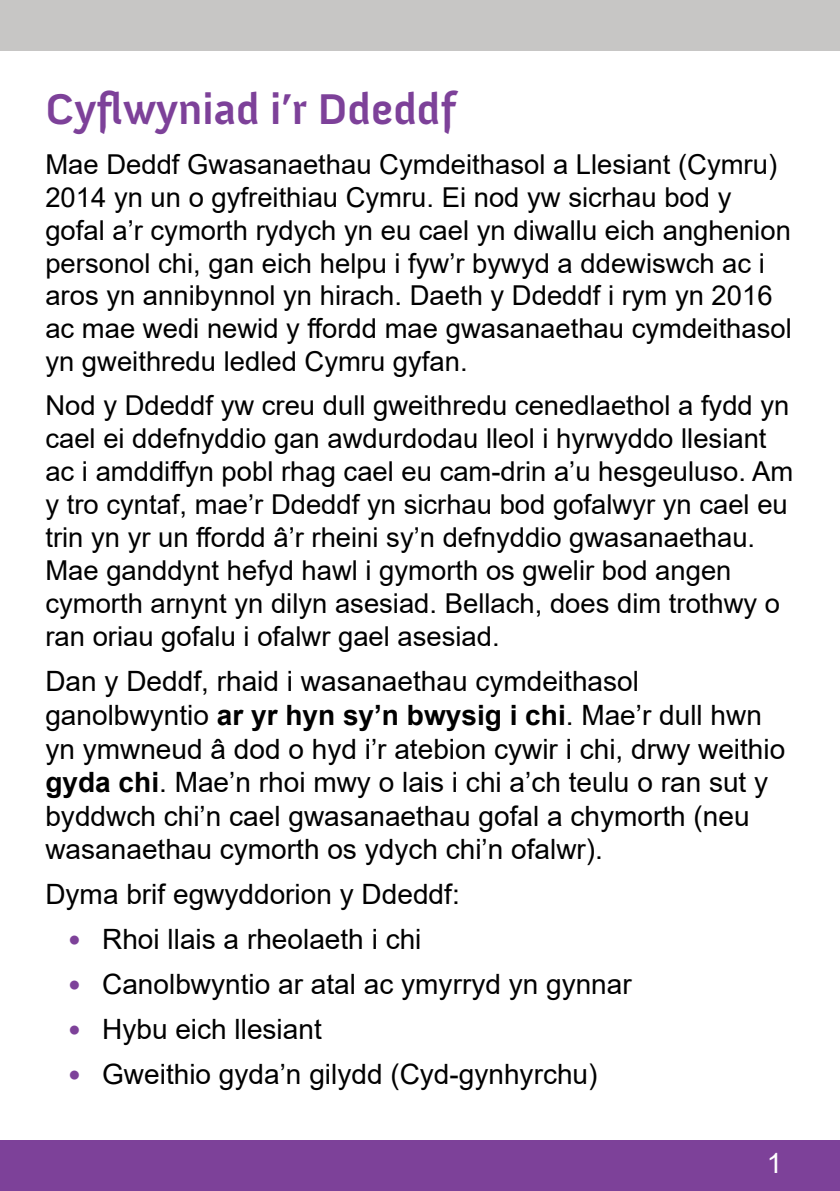
<style>
.page{position:relative;width:840px;height:1191px;background:#fff}
.page>*{position:absolute;margin:0;border:0;box-sizing:border-box;transform-origin:0 0}
.t1{font:700 44px "Anivers";color:#7d4199}
.t2{font:28px/33.6px "Arial";color:#000}
.t3{font:28px "Arial";color:#fff}
.t4{font:27.4px/33px "Arial";color:#000}
.s1{font-weight:700}
.s2{font-size:36px;color:#7d4199}
</style>
<div class="page">
<div style="left:0;top:0;width:839px;height:51px;background:#c7c6c5"></div>
<div style="left:0;top:1140px;width:839px;height:51px;background:#7d4199"></div>
<hr style="left:839px;top:0;width:1px;height:51px;background:#c7c6c5">
<hr style="left:839px;top:1140px;width:1px;height:51px;background:#7d4199">
<h1 class="t1" style="left:45px;top:85px;width:411px">Cyflwyniad i’r Ddeddf</h1>
<p class="t4" style="left:45px;top:148px;width:747px">Mae Deddf Gwasanaethau Cymdeithasol a Llesiant (Cymru)<br>2014 yn un o gyfreithiau Cymru. Ei nod yw sicrhau bod y gofal a’r cymorth rydych yn eu cael yn diwallu eich anghenion personol chi, gan eich helpu i fyw’r bywyd a ddewiswch ac i aros yn annibynnol yn hirach. Daeth y Ddeddf i rym yn 2016 ac mae wedi newid y ffordd mae gwasanaethau cymdeithasol yn gweithredu ledled Cymru gyfan.</p>
<p class="t4" style="left:45px;top:389px;width:749px">Nod y Ddeddf yw creu dull gweithredu cenedlaethol a fydd yn cael ei ddefnyddio gan awdurdodau lleol i hyrwyddo llesiant ac i amddiffyn pobl rhag cael eu cam-drin a’u hesgeuluso. Am y tro cyntaf, mae’r Ddeddf yn sicrhau bod gofalwyr yn cael eu trin yn yr un ffordd â’r rheini sy’n defnyddio gwasanaethau.<br>Mae ganddynt hefyd hawl i gymorth os gwelir bod angen cymorth arnynt yn dilyn asesiad. Bellach, does dim trothwy o ran oriau gofalu i ofalwr gael asesiad.</p>
<p class="t2" style="left:45px;top:664px;width:741px">Dan y Deddf, rhaid i wasanaethau cymdeithasol ganolbwyntio <span class="s1">ar yr hyn sy’n bwysig i chi</span>. Mae’r dull hwn yn ymwneud â dod o hyd i’r atebion cywir i chi, drwy weithio <span class="s1">gyda chi</span>. Mae’n rhoi mwy o lais i chi a’ch teulu o ran sut y byddwch chi’n cael gwasanaethau gofal a chymorth (neu wasanaethau cymorth os ydych chi’n ofalwr).</p>
<p class="t2" style="left:45px;top:877px;width:415px">Dyma brif egwyddorion y Ddeddf:</p>
<p class="t2" style="left:68px;top:922px;width:355px"><span class="s2">•</span> Rhoi llais a rheolaeth i chi</p>
<p class="t2" style="left:68px;top:967px;width:565px"><span class="s2">•</span> Canolbwyntio ar atal ac ymyrryd yn gynnar</p>
<p class="t2" style="left:68px;top:1012px;width:255px"><span class="s2">•</span> Hybu eich llesiant</p>
<p class="t2" style="left:68px;top:1057px;width:530px"><span class="s2">•</span> Gweithio gyda’n gilydd (Cyd-gynhyrchu)</p>
<p class="t3" style="left:766px;top:1143px;width:17px">1</p>
</div>
